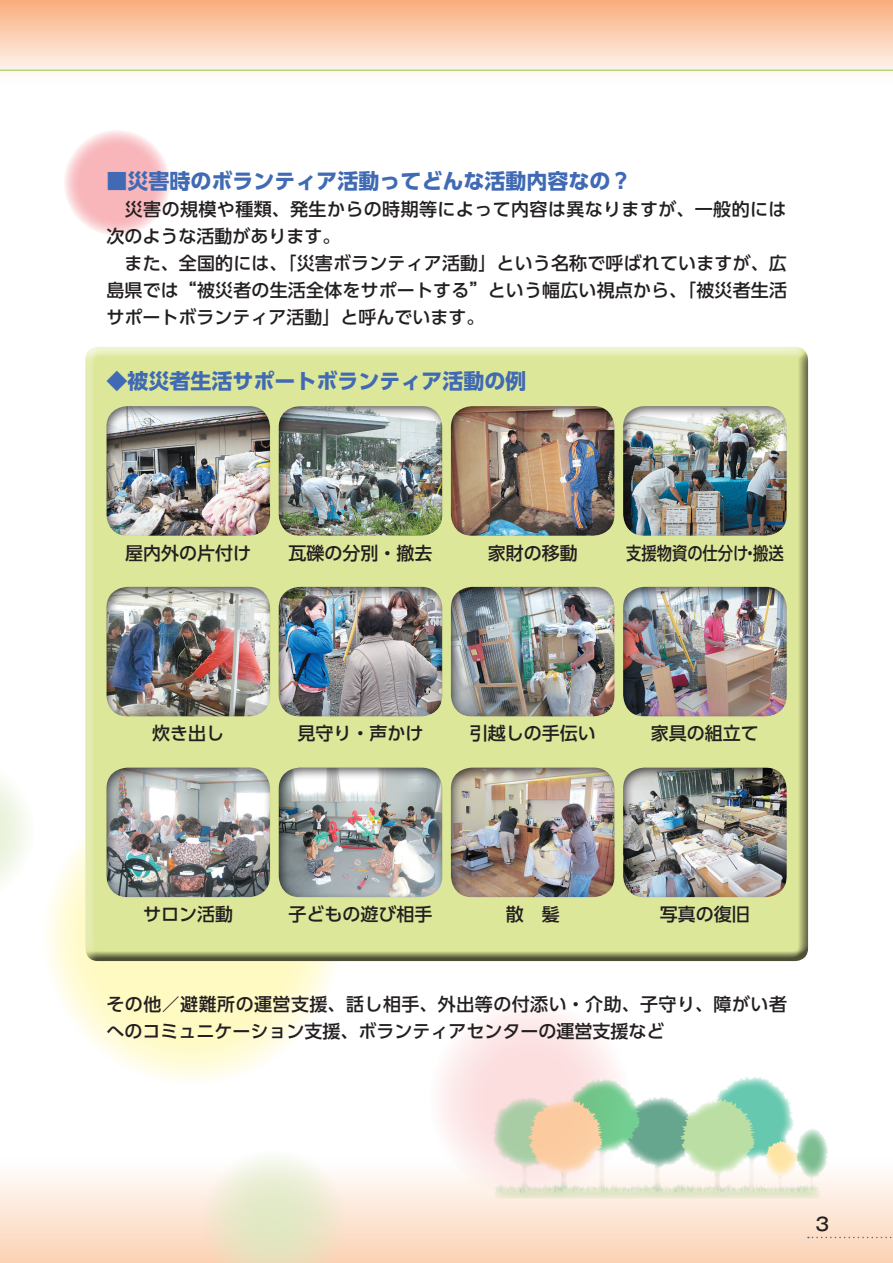
<style>
.page{position:relative;width:893px;height:1263px;background:#fff}
.page>*{position:absolute;margin:0;border:0;box-sizing:border-box;transform-origin:0 0}
.t1{font:700 21px "UD Shin Go Pro";color:#406ab4}
.t2{font:500 18px/27px "UD Shin Go Pro";letter-spacing:.005em;color:#231f20}
.t3{font:500 18px "UD Shin Go Pro";letter-spacing:.005em;color:#231f20;scale:.85 1}
.t4{font:500 18px "Gothic MB101 Pro";color:#231f20}
</style>
<div class="page">
<div style="left:0;top:0;width:893px;height:85px;background:linear-gradient(to bottom,#f9ad7c,#fff)"></div>
<div style="left:0;top:1157px;width:893px;height:106px;background:linear-gradient(to bottom,#feffff,#fcd3b4)"></div>
<svg style="left:808px;top:1237px;width:85px;height:1px"></svg>
<hr style="left:0;top:70px;width:893px;height:1px;background:#8bc63e">
<svg style="left:429px;top:999px;width:201px;height:200px;fill:#fdecec"></svg>
<svg style="left:203px;top:1156px;width:141px;height:107px;background:#efead2"></svg>
<svg style="left:0;top:779px;width:28px;height:104px"></svg>
<svg style="left:43px;top:787px;width:298px;height:298px;background:#fefbd3"></svg>
<svg style="left:64px;top:130px;width:106px;height:106px;background:#f9c3c7"></svg>
<div style="left:85px;top:349px;width:725px;height:612px;background:#231f20;opacity:.75"></div>
<div style="left:104px;top:404px;width:168px;height:133px;background:#231f20;opacity:.75"></div>
<div style="left:276px;top:404px;width:166px;height:133px;background:#231f20;opacity:.75"></div>
<div style="left:448px;top:404px;width:167px;height:133px;background:#231f20;opacity:.75"></div>
<div style="left:621px;top:404px;width:167px;height:133px;background:#231f20;opacity:.75"></div>
<div style="left:104px;top:584px;width:168px;height:134px;background:#231f20;opacity:.75"></div>
<div style="left:276px;top:584px;width:166px;height:134px;background:#231f20;opacity:.75"></div>
<div style="left:448px;top:584px;width:167px;height:134px;background:#231f20;opacity:.75"></div>
<div style="left:621px;top:584px;width:167px;height:134px;background:#231f20;opacity:.75"></div>
<div style="left:104px;top:765px;width:168px;height:133px;background:#231f20;opacity:.75"></div>
<div style="left:276px;top:765px;width:166px;height:133px;background:#231f20;opacity:.75"></div>
<div style="left:448px;top:765px;width:167px;height:133px;background:#231f20;opacity:.75"></div>
<div style="left:621px;top:765px;width:167px;height:133px;background:#231f20;opacity:.75"></div>
<svg style="left:491px;top:1075px;width:338px;height:124px"></svg>
<p class="t1" style="left:106px;top:163px;width:527px">■災害時のボランティア活動ってどんな活動内容なの？</p>
<p class="t2" style="left:106px;top:195px;width:682px">　災害の規模や種類、発生からの時期等によって内容は異なりますが、一般的には次のような活動があります。<br>　また、全国的には、「災害ボランティア活動」という名称で呼ばれていますが、広島県では“被災者の生活全体をサポートする”という幅広い視点から、「被災者生活サポートボランティア活動」と呼んでいます。</p>
<p class="t1" style="left:106px;top:364px;width:422px">◆被災者生活サポートボランティア活動の例</p>
<p class="t2" style="left:125px;top:539px;width:127px">屋内外の片付け</p>
<p class="t2" style="left:288px;top:539px;width:145px">瓦礫の分別・撤去</p>
<p class="t2" style="left:488px;top:539px;width:91px">家財の移動</p>
<p class="t3" style="left:626px;top:538px;width:187px">支援物資の仕分け・搬送</p>
<p class="t2" style="left:152px;top:719px;width:73px">炊き出し</p>
<p class="t2" style="left:297px;top:719px;width:127px">見守り・声かけ</p>
<p class="t2" style="left:470px;top:719px;width:127px">引越しの手伝い</p>
<p class="t2" style="left:651px;top:719px;width:109px">家具の組立て</p>
<p class="t2" style="left:143px;top:900px;width:91px">サロン活動</p>
<p class="t2" style="left:288px;top:900px;width:145px">子どもの遊び相手</p>
<p class="t2" style="left:506px;top:900px;width:55px">散　髪</p>
<p class="t2" style="left:660px;top:900px;width:91px">写真の復旧</p>
<p class="t2" style="left:106px;top:990px;width:682px">その他／避難所の運営支援、話し相手、外出等の付添い・介助、子守り、障がい者へのコミュニケーション支援、ボランティアセンターの運営支援など</p>
<p class="t4" style="left:815px;top:1209px;width:15px">3</p>
</div>
